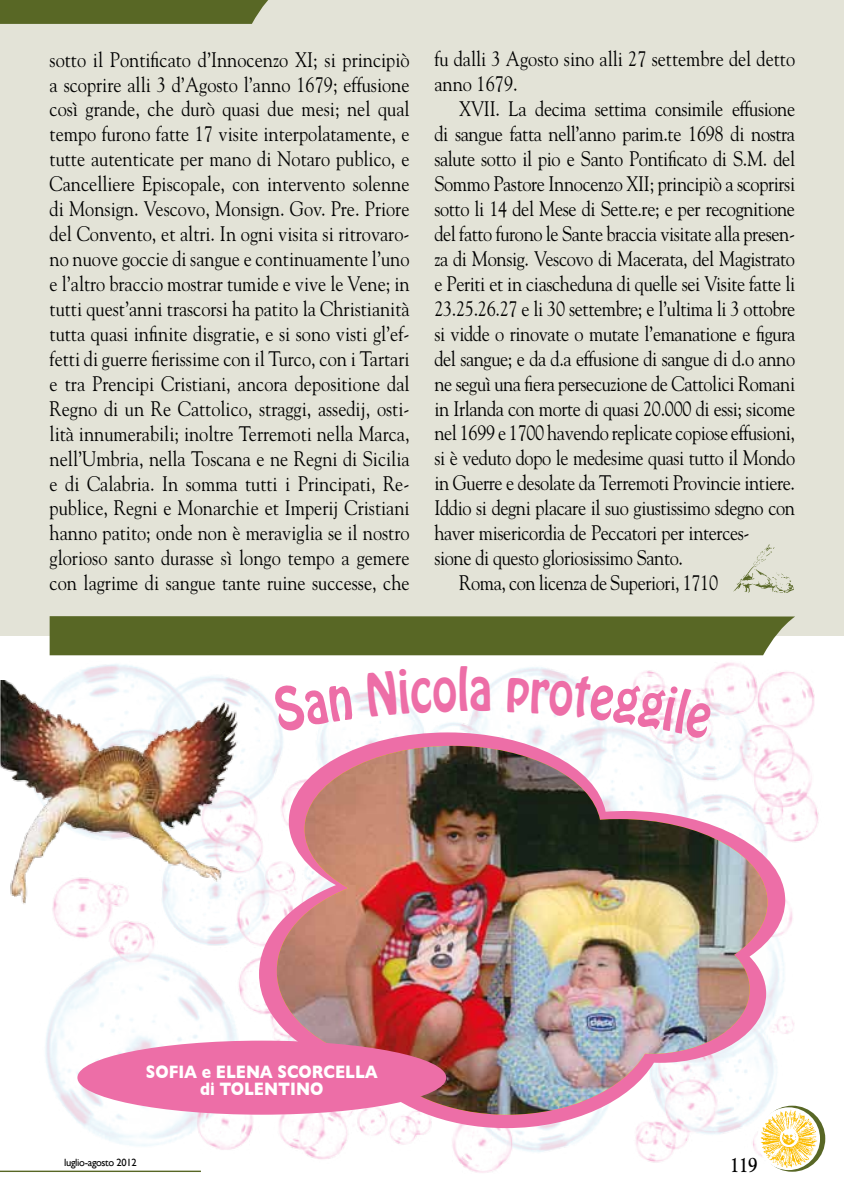
<style>
.page{position:relative;width:844px;height:1191px;background:#fff}
.page>*{position:absolute;margin:0;border:0;box-sizing:border-box;transform-origin:0 0}
.t1{font:52.5px "Hobo";color:#ed6ea7;scale:.85 1}
.t2{font:21px/24.8px "Goudy";letter-spacing:-.02em;color:#000;text-align:justify;scale:.87 1}
.t3{font:21px/24.8px "Goudy";color:#000;scale:.87 1}
.t4{font:700 21px "Goudy";color:#000;scale:.8 1}
.t5{font:700 18.38px "Gill Sans";color:#fff;scale:.85 1}
.t6{font:10.5px "Gill Sans";letter-spacing:-.03em;color:#000}
</style>
<div class="page">
<img style="left:0;top:636px;width:825px;height:537px">
<svg style="left:259px;top:732px;width:526px;height:396px"></svg>
<div style="left:0;top:0;width:843px;height:636px;background:#e3e3d7"></div>
<svg style="left:0;top:0;width:268px;height:24px;background:#5c6b2b"></svg>
<svg style="left:759px;top:1105px;width:66px;height:66px"></svg>
<div style="left:757px;top:1107px;width:62px;height:63px;background:#fff;border-radius:50%"></div>
<img style="left:760px;top:1109px;width:57px;height:59px">
<hr style="left:0;top:1170px;width:201px;height:2px;background:#586725">
<img style="left:733px;top:544px;width:60px;height:49px">
<div style="left:50px;top:616px;width:745px;height:39px;background:#586725"></div>
<img style="left:0;top:681px;width:239px;height:225px">
<img style="left:277px;top:746px;width:490px;height:368px">
<div style="left:77px;top:1040px;width:369px;height:74px;background:#ed6ea7;border-radius:50%"></div>
<svg style="left:271px;top:682px;width:82px;height:51px"></svg>
<svg style="left:366px;top:666px;width:102px;height:52px"></svg>
<svg style="left:507px;top:675px;width:205px;height:64px"></svg>
<p class="t2" style="left:50px;top:46px;width:415px">sotto il Pontificato d’Innocenzo XI; si principiò a scoprire alli 3 d’Agosto l’anno 1679; effusione così grande, che durò quasi due mesi; nel qual tempo furono fatte 17 visite interpolatamente, e tutte autenticate per mano di Notaro publico, e Cancelliere Episcopale, con intervento solenne di Monsign. Vescovo, Monsign. Gov. Pre. Priore del Convento, et altri. In ogni visita si ritrovaro&shy;no nuove goccie di sangue e continuamente l’uno e l’altro braccio mostrar tumide e vive le Vene; in tutti quest’anni trascorsi ha patito la Christianità tutta quasi infinite disgratie, e si sono visti gl’ef&shy;fetti di guerre fierissime con il Turco, con i Tartari e tra Prencipi Cristiani, ancora depositione dal Regno di un Re Cattolico, straggi, assedij, osti&shy;lità innumerabili; inoltre Terremoti nella Marca, nell’Umbria, nella Toscana e ne Regni di Sicilia e di Calabria. In somma tutti i Principati, Re&shy;publice, Regni e Monarchie et Imperij Cristiani hanno patito; onde non è meraviglia se il nostro glorioso santo durasse sì longo tempo a gemere con lagrime di sangue tante ruine successe, che</p>
<p class="t3" style="left:434px;top:46px;width:416px">fu dalli 3 Agosto sino alli 27 settembre del detto anno 1679.</p>
<p class="t2" style="left:459px;top:96px;width:387px">XVII. La decima settima consimile effusione</p>
<p class="t2" style="left:434px;top:121px;width:416px">di sangue fatta nell’anno parim.te 1698 di nostra</p>
<p class="t2" style="left:434px;top:146px;width:416px">salute sotto il pio e Santo Pontificato di S.M. del</p>
<p class="t2" style="left:434px;top:171px;width:416px">Sommo Pastore Innocenzo XII; principiò a scoprirsi</p>
<p class="t2" style="left:434px;top:196px;width:416px">sotto li 14 del Mese di Sette.re; e per recognitione</p>
<p class="t2" style="left:434px;top:221px;width:416px">del fatto furono le Sante braccia visitate alla presen-</p>
<p class="t2" style="left:434px;top:245px;width:416px">za di Monsig. Vescovo di Macerata, del Magistrato</p>
<p class="t2" style="left:434px;top:270px;width:416px">e Periti et in ciascheduna di quelle sei Visite fatte li</p>
<p class="t2" style="left:434px;top:295px;width:416px">23.25.26.27 e li 30 settembre; e l’ultima li 3 ottobre</p>
<p class="t2" style="left:434px;top:320px;width:416px">si vidde o rinovate o mutate l’emanatione e figura</p>
<p class="t2" style="left:434px;top:345px;width:416px">del sangue; e da d.a effusione di sangue di d.o anno</p>
<p class="t2" style="left:434px;top:370px;width:416px">ne seguì una fiera persecuzione de Cattolici Romani</p>
<p class="t2" style="left:434px;top:395px;width:416px">in Irlanda con morte di quasi 20.000 di essi; sicome</p>
<p class="t2" style="left:434px;top:420px;width:416px">nel 1699 e 1700 havendo replicate copiose effusioni,</p>
<p class="t2" style="left:434px;top:445px;width:416px">si è veduto dopo le medesime quasi tutto il Mondo</p>
<p class="t2" style="left:434px;top:470px;width:416px">in Guerre e desolate da Terremoti Provincie intiere.</p>
<p class="t2" style="left:434px;top:495px;width:416px">Iddio si degni placare il suo giustissimo sdegno con</p>
<p class="t2" style="left:434px;top:520px;width:364px">haver misericordia de Peccatori per interces-</p>
<p class="t2" style="left:434px;top:545px;width:287px">sione di questo gloriosissimo Santo.</p>
<p class="t2" style="left:459px;top:570px;width:299px">Roma, con licenza de Superiori, 1710</p>
<h1 class="t1" style="left:469px;top:653px;width:29px">a</h1>
<p class="t5" style="left:146px;top:1061px;width:109px">SOFIA E ELENA</p>
<p class="t5" style="left:277px;top:1061px;width:26px">SCORCELLA</p>
<p class="t5" style="left:200px;top:1078px;width:38px">DI TOLENTINO</p>
<p class="t6" style="left:64px;top:1156px;width:74px">luglio-agosto 2012</p>
<p class="t4" style="left:730px;top:1151px;width:35px">119</p>
</div>
